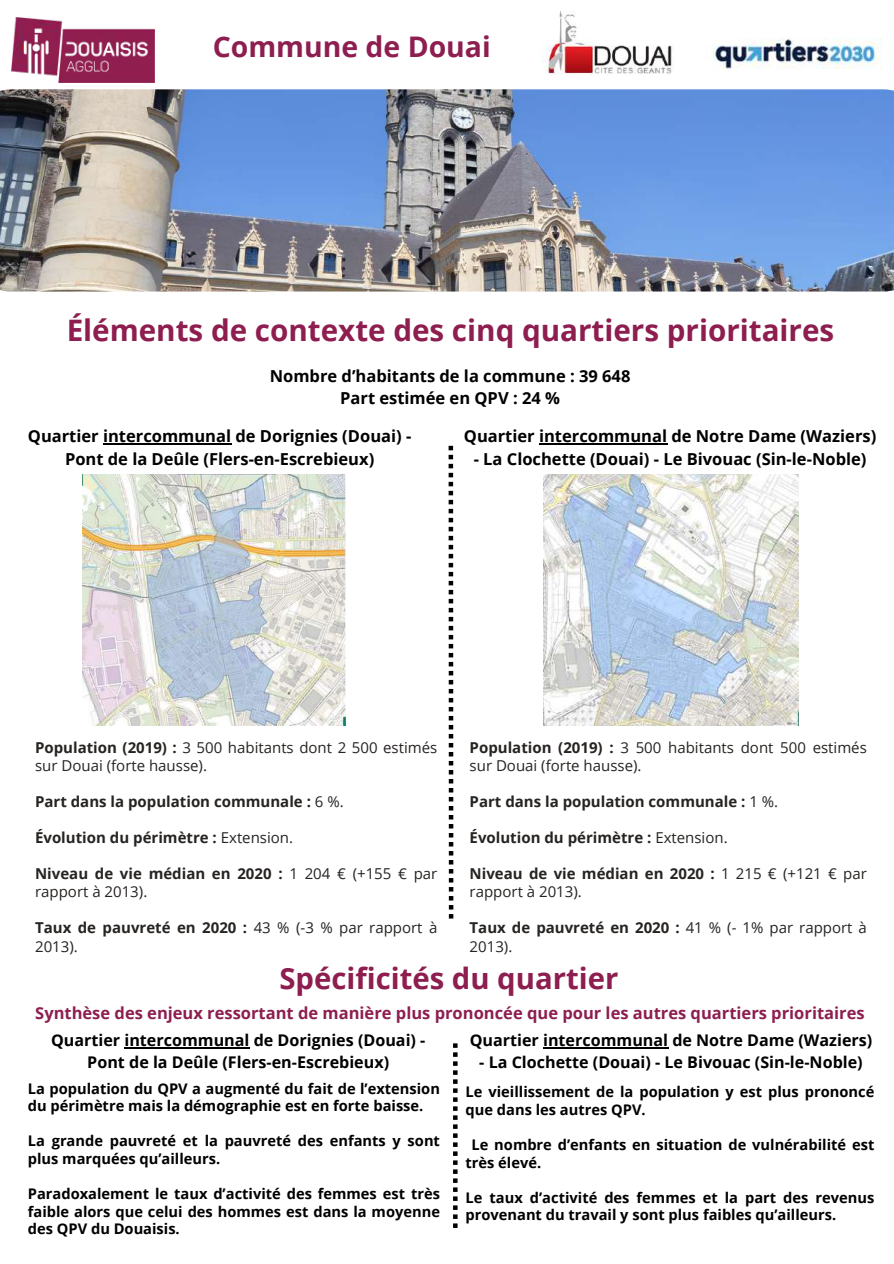
<style>
.page{position:relative;width:894px;height:1264px;background:#fff}
.page>*{position:absolute;margin:0;border:0;box-sizing:border-box;transform-origin:0 0}
.t1{font:700 29.55px "Open Sans";color:#8d1e4f}
.t2{font:700 29.25px "Open Sans";color:#8d1e4f}
.t3{font:700 28.35px "Open Sans";color:#8d1e4f}
.t4{font:700 16.5px/22.5px "Open Sans";color:#000;text-align:center}
.t5{font:700 16.5px "Open Sans";color:#8d1e4f}
.t6{font:700 16.05px/21.9px "Open Sans";color:#000;text-align:center}
.t7{font:15px/18px "Open Sans";color:#262321}
.t8{font:700 15px "Open Sans";color:#262321}
.t9{font:700 14.7px/17.5px "Open Sans";color:#000}
.s1{font-weight:700}
.s2{font-weight:400}
</style>
<div class="page">
<img style="left:11px;top:18px;width:143px;height:64px">
<img style="left:712px;top:38px;width:168px;height:31px">
<svg style="left:448px;top:446px;width:5px;height:472px"></svg>
<svg style="left:453px;top:1043px;width:4px;height:184px"></svg>
<img style="left:0;top:89px;width:893px;height:202px">
<img style="left:543px;top:475px;width:255px;height:250px">
<img style="left:541px;top:10px;width:132px;height:65px">
<img style="left:82px;top:475px;width:264px;height:250px">
<hr style="left:103px;top:443px;width:128px;height:1px;background:#000">
<hr style="left:539px;top:443px;width:128px;height:1px;background:#000">
<hr style="left:543px;top:1047px;width:125px;height:1px;background:#000">
<hr style="left:124px;top:1047px;width:125px;height:1px;background:#000">
<h3 class="t3" style="left:213px;top:27px;width:279px">Commune de Douai</h3>
<h1 class="t1" style="left:67px;top:309px;width:768px">Éléments de contexte des cinq quartiers prioritaires</h1>
<p class="t4" style="left:270px;top:364px;width:362px">Nombre d’habitants de la commune : 39 648<br>Part estimée en QPV : 24 %</p>
<p class="t4" style="left:28px;top:424px;width:385px">Quartier intercommunal de Dorignies (Douai) -<br>Pont de la Deûle (Flers-en-Escrebieux)</p>
<p class="t4" style="left:463px;top:424px;width:414px">Quartier intercommunal de Notre Dame (Waziers)</p>
<p class="t4" style="left:473px;top:447px;width:394px">- La Clochette (Douai) - Le Bivouac (Sin-le-Noble)</p>
<p class="t7" style="left:35px;top:738px;width:403px"><span class="s1">Population (2019) :</span> 3 500 habitants dont 2 500 estimés sur Douai (forte hausse).</p>
<p class="t8" style="left:35px;top:791px;width:310px">Part dans la population communale : <span class="s2">6 %.</span></p>
<p class="t8" style="left:35px;top:827px;width:259px">Évolution du périmètre : <span class="s2">Extension.</span></p>
<p class="t7" style="left:35px;top:864px;width:403px"><span class="s1">Niveau de vie médian en 2020 :</span> 1 204 € (+155 € par rapport à 2013).</p>
<p class="t7" style="left:35px;top:918px;width:403px"><span class="s1">Taux de pauvreté en 2020 :</span> 43 % (-3 % par rapport à<br>2013).</p>
<p class="t7" style="left:469px;top:738px;width:398px"><span class="s1">Population (2019) :</span> 3 500 habitants dont 500 estimés sur Douai (forte hausse).</p>
<p class="t8" style="left:469px;top:791px;width:310px">Part dans la population communale : <span class="s2">1 %.</span></p>
<p class="t8" style="left:469px;top:827px;width:259px">Évolution du périmètre : <span class="s2">Extension.</span></p>
<p class="t7" style="left:469px;top:864px;width:398px"><span class="s1">Niveau de vie médian en 2020 :</span> 1 215 € (+121 € par rapport à 2013).</p>
<p class="t7" style="left:469px;top:918px;width:398px"><span class="s1">Taux de pauvreté en 2020 :</span> 41 % (- 1% par rapport à<br>2013).</p>
<h2 class="t2" style="left:279px;top:957px;width:340px">Spécificités du quartier</h2>
<p class="t5" style="left:35px;top:1001px;width:830px">Synthèse des enjeux ressortant de manière plus prononcée que pour les autres quartiers prioritaires</p>
<p class="t6" style="left:51px;top:1028px;width:376px">Quartier intercommunal de Dorignies (Douai) -<br>Pont de la Deûle (Flers-en-Escrebieux)</p>
<p class="t9" style="left:28px;top:1079px;width:413px">La population du QPV a augmenté du fait de l’extension du périmètre mais la démographie est en forte baisse.</p>
<p class="t9" style="left:28px;top:1131px;width:413px">La grande pauvreté et la pauvreté des enfants y sont plus marquées qu’ailleurs.</p>
<p class="t9" style="left:28px;top:1184px;width:413px;text-align:justify">Paradoxalement le taux d’activité des femmes est très faible alors que celui des hommes est dans la moyenne des QPV du Douaisis.</p>
<p class="t6" style="left:469px;top:1028px;width:404px">Quartier intercommunal de Notre Dame (Waziers)</p>
<p class="t6" style="left:479px;top:1050px;width:385px">- La Clochette (Douai) - Le Bivouac (Sin-le-Noble)</p>
<p class="t9" style="left:465px;top:1082px;width:410px">Le vieillissement de la population y est plus prononcé que dans les autres QPV.</p>
<p class="t9" style="left:465px;top:1135px;width:410px;text-indent:6px">Le nombre d’enfants en situation de vulnérabilité est très élevé.</p>
<p class="t9" style="left:465px;top:1188px;width:410px">Le taux d’activité des femmes et la part des revenus provenant du travail y sont plus faibles qu’ailleurs.</p>
</div>
